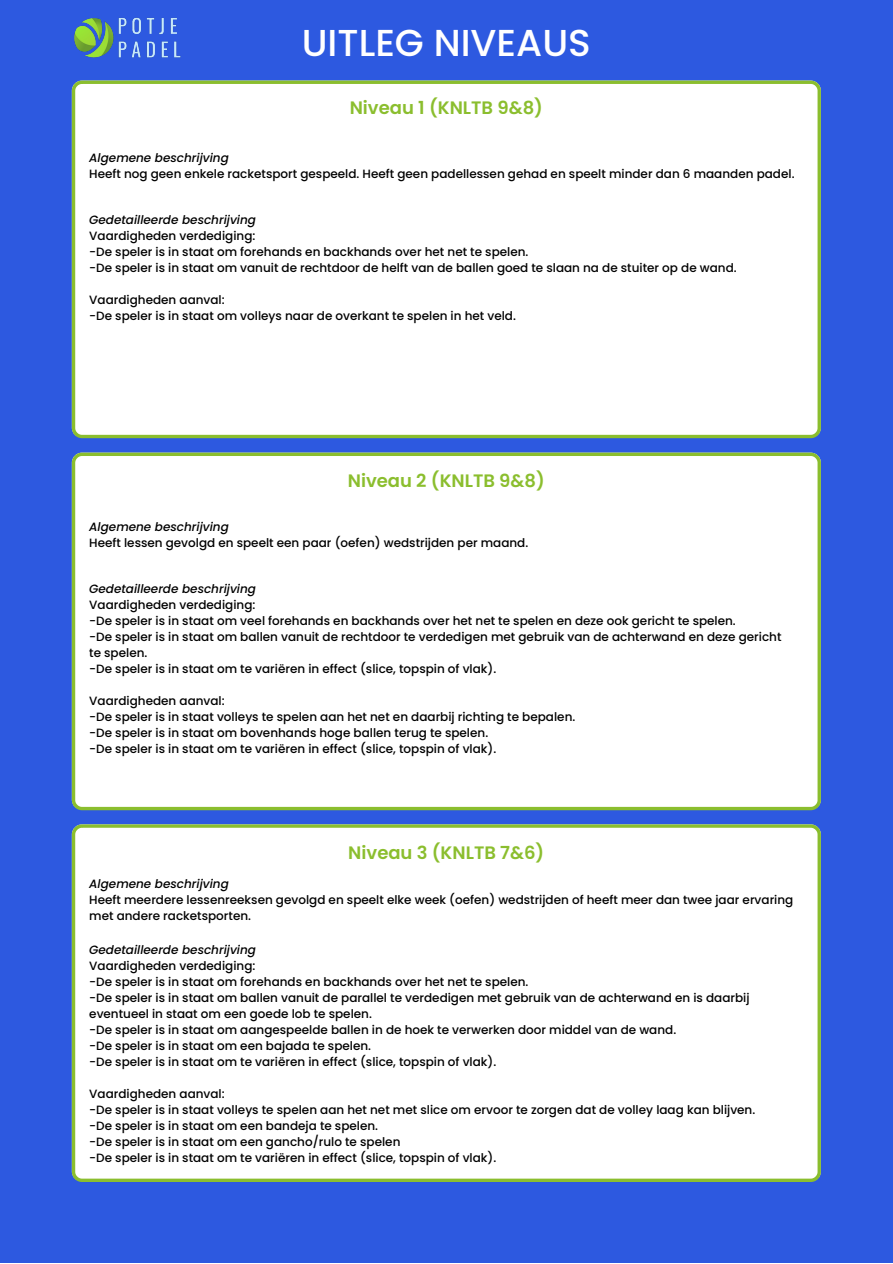
<style>
.page{position:relative;width:893px;height:1264px;background:#fff}
.page>*{position:absolute;margin:0;border:0;box-sizing:border-box;transform-origin:0 0}
.t1{font:500 37.5px "Poppins";color:#fff}
.t2{font:600 18px "Poppins";color:#8bbe2e}
.t3{font:500 12px/16px "Poppins";color:#000}
.t4{font:italic 500 12px "Poppins";color:#000}
</style>
<div class="page">
<div style="left:0;top:0;width:892px;height:1262px;background:#2d59e0"></div>
<div style="left:72px;top:452px;width:748px;height:358px;background:#fff"></div>
<div style="left:72px;top:824px;width:748px;height:357px;background:#fff"></div>
<div style="left:72px;top:81px;width:748px;height:357px;background:#fff"></div>
<img style="left:74px;top:17px;width:107px;height:41px">
<h1 class="t1" style="left:302px;top:17px;width:290px">UITLEG NIVEAUS</h1>
<h2 class="t2" style="left:350px;top:95px;width:195px">Niveau 1 (KNLTB 9&amp;8)</h2>
<p class="t4" style="left:89px;top:149px;width:141px">Algemene beschrijving</p>
<p class="t3" style="left:89px;top:165px;width:706px">Heeft nog geen enkele racketsport gespeeld. Heeft geen padellessen gehad en speelt minder dan 6 maanden padel.</p>
<p class="t4" style="left:89px;top:211px;width:168px">Gedetailleerde beschrijving</p>
<p class="t3" style="left:89px;top:228px;width:649px">Vaardigheden verdediging:<br>-De speler is in staat om forehands en backhands over het net te spelen.<br>-De speler is in staat om vanuit de rechtdoor de helft van de ballen goed te slaan na de stuiter op de wand.</p>
<p class="t3" style="left:89px;top:291px;width:428px">Vaardigheden aanval:<br>-De speler is in staat om volleys naar de overkant te spelen in het veld.</p>
<h2 class="t2" style="left:348px;top:467px;width:198px">Niveau 2 (KNLTB 9&amp;8)</h2>
<p class="t4" style="left:89px;top:518px;width:141px">Algemene beschrijving</p>
<p class="t3" style="left:89px;top:535px;width:440px">Heeft lessen gevolgd en speelt een paar (oefen) wedstrijden per maand.</p>
<p class="t4" style="left:89px;top:581px;width:168px">Gedetailleerde beschrijving</p>
<p class="t3" style="left:89px;top:597px;width:693px">Vaardigheden verdediging:<br>-De speler is in staat om veel forehands en backhands over het net te spelen en deze ook gericht te spelen.<br>-De speler is in staat om ballen vanuit de rechtdoor te verdedigen met gebruik van de achterwand en deze gericht te spelen.<br>-De speler is in staat om te variëren in effect (slice, topspin of vlak).</p>
<p class="t3" style="left:89px;top:693px;width:487px">Vaardigheden aanval:<br>-De speler is in staat volleys te spelen aan het net en daarbij richting te bepalen. -De speler is in staat om bovenhands hoge ballen terug te spelen.<br>-De speler is in staat om te variëren in effect (slice, topspin of vlak).</p>
<h2 class="t2" style="left:348px;top:839px;width:197px">Niveau 3 (KNLTB 7&amp;6)</h2>
<p class="t4" style="left:89px;top:875px;width:141px">Algemene beschrijving</p>
<p class="t3" style="left:89px;top:891px;width:705px">Heeft meerdere lessenreeksen gevolgd en speelt elke week (oefen) wedstrijden of heeft meer dan twee jaar ervaring met andere racketsporten.</p>
<p class="t4" style="left:89px;top:941px;width:168px">Gedetailleerde beschrijving</p>
<p class="t3" style="left:89px;top:957px;width:661px">Vaardigheden verdediging:<br>-De speler is in staat om forehands en backhands over het net te spelen.<br>-De speler is in staat om ballen vanuit de parallel te verdedigen met gebruik van de achterwand en is daarbij eventueel in staat om een goede lob te spelen.<br>-De speler is in staat om aangespeelde ballen in de hoek te verwerken door middel van de wand.<br>-De speler is in staat om een bajada te spelen.<br>-De speler is in staat om te variëren in effect (slice, topspin of vlak).</p>
<p class="t3" style="left:89px;top:1085px;width:667px">Vaardigheden aanval:<br>-De speler is in staat volleys te spelen aan het net met slice om ervoor te zorgen dat de volley laag kan blijven. -De speler is in staat om een bandeja te spelen.<br>-De speler is in staat om een gancho/rulo te spelen<br>-De speler is in staat om te variëren in effect (slice, topspin of vlak).</p>
</div>
